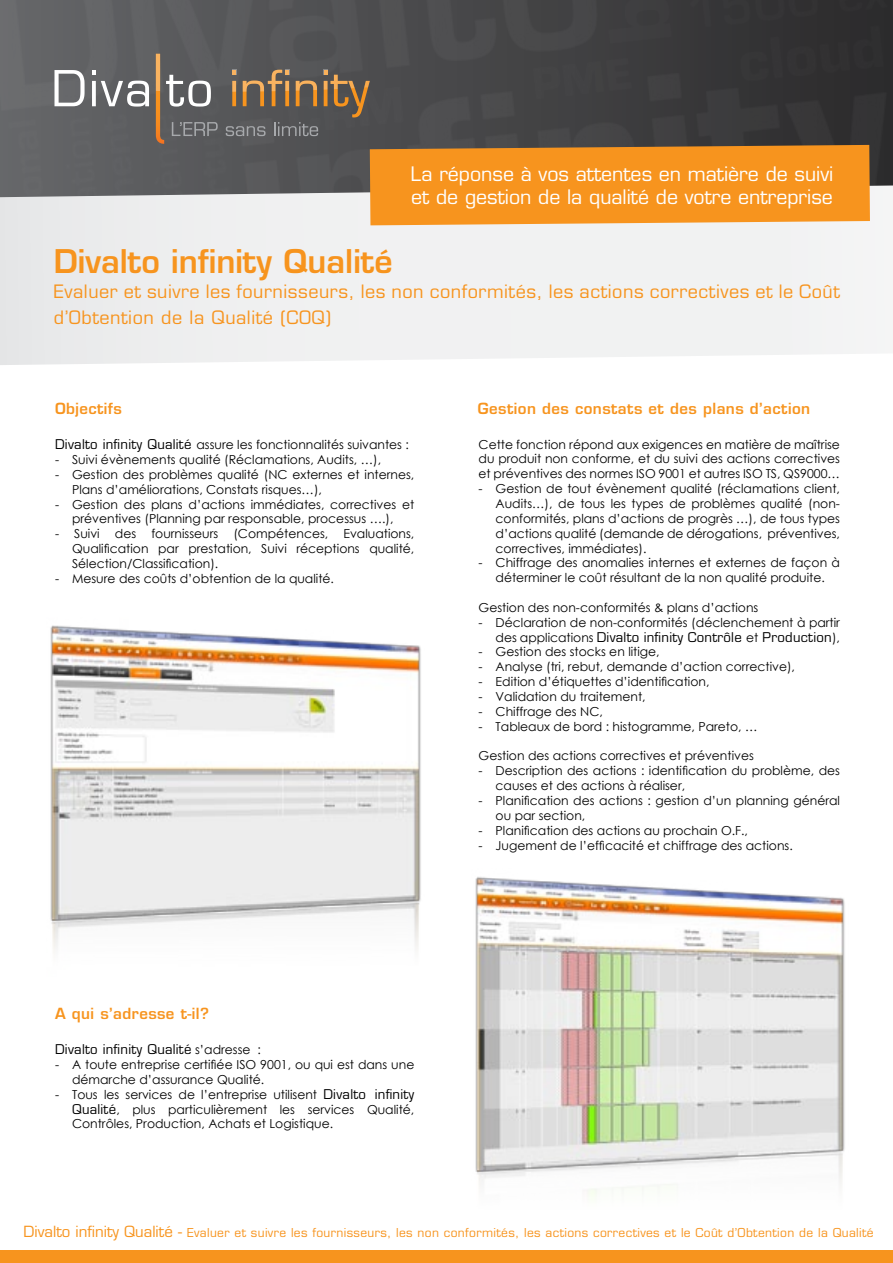
<style>
.page{position:relative;width:893px;height:1263px;background:#fff}
.page>*{position:absolute;margin:0;border:0;box-sizing:border-box;transform-origin:0 0}
.t1{font:600 31.8px "Eurostile LT Std";color:#f7941e}
.t2{font:19.5px/23.4px "Eurostile LT Std";color:#fff}
.t3{font:18px/25.5px "Eurostile LT Std";letter-spacing:.03em;color:#f7941e}
.t4{font:600 15px "Eurostile LT Std";letter-spacing:.03em;color:#f7941e}
.t5{font:13.2px "Eurostile LT Std";letter-spacing:.02em;color:#000}
.t6{font:12.3px/14.9px "Century Gothic";color:#000}
.t7{font:12px "Eurostile LT Std";letter-spacing:.03em;color:#f7941e}
.s1{font-family:"Eurostile LT Std";font-size:13.2px}
.s2{font-family:"Century Gothic";font-size:12.3px}
.s3{font-size:15px}
</style>
<div class="page">
<div style="left:0;top:1250px;width:893px;height:13px;background:#f7941e"></div>
<img style="left:0;top:0;width:893px;height:185px">
<svg style="left:0;top:185px;width:893px;height:180px"></svg>
<svg style="left:370px;top:145px;width:500px;height:80px;background:#f29424"></svg>
<svg style="left:226px;top:126px;width:40px;height:10px"></svg>
<svg style="left:274px;top:122px;width:44px;height:14px"></svg>
<svg style="left:54px;top:70px;width:31px;height:36px"></svg>
<svg style="left:92px;top:70px;width:4px;height:4px"></svg>
<svg style="left:92px;top:81px;width:57px;height:26px"></svg>
<svg style="left:232px;top:81px;width:4px;height:25px"></svg>
<svg style="left:232px;top:70px;width:4px;height:4px"></svg>
<svg style="left:243px;top:70px;width:46px;height:36px;background:#876d4f"></svg>
<svg style="left:296px;top:81px;width:21px;height:25px"></svg>
<svg style="left:324px;top:70px;width:46px;height:47px;background:#7a6348"></svg>
<svg style="left:156px;top:54px;width:62px;height:90px;background:#746f6a"></svg>
<img style="left:50px;top:625px;width:371px;height:326px">
<img style="left:475px;top:877px;width:370px;height:323px">
<h2 class="t2" style="left:411px;top:162px;width:424px">La réponse à vos attentes en matière de suivi et de gestion de la qualité de votre entreprise</h2>
<h1 class="t1" style="left:54px;top:241px;width:340px">Divalto infinity Qualité</h1>
<h3 class="t3" style="left:54px;top:279px;width:788px">Evaluer et suivre les fournisseurs, les non conformités, les actions correctives et le Coût d’Obtention de la Qualité (COQ)</h3>
<p class="t4" style="left:55px;top:399px;width:68px">Objectifs</p>
<p class="t6" style="left:55px;top:437px;width:355px"><span class="s1">Divalto infinity Qualité</span> assure les fonctionnalités suivantes :</p>
<p class="t6" style="left:55px;top:452px;width:328px">- Suivi évènements qualité (Réclamations, Audits, …),</p>
<p class="t6" style="left:72px;top:467px;width:344px;text-indent:-17px">- Gestion des problèmes qualité (NC externes et internes,<br>Plans d’améliorations, Constats risques…),</p>
<p class="t6" style="left:55px;top:496px;width:361px;text-align:center">- Gestion des plans d’actions immédiates, correctives et préventives (Planning par responsable, processus ….),</p>
<p class="t6" style="left:72px;top:526px;width:344px;text-align:justify;text-indent:-17px">- Suivi des fournisseurs (Compétences, Evaluations, Qualification par prestation, Suivi réceptions qualité, Sélection/Classification).</p>
<p class="t6" style="left:55px;top:571px;width:280px">- Mesure des coûts d’obtention de la qualité.</p>
<p class="t4" style="left:55px;top:1004px;width:156px">A qui s’adresse t-il?</p>
<p class="t5" style="left:55px;top:1041px;width:207px">Divalto infinity Qualité <span class="s2">s’adresse :</span></p>
<p class="t6" style="left:72px;top:1057px;width:344px;text-indent:-17px">- A toute entreprise certifiée ISO 9001, ou qui est dans une démarche d’assurance Qualité.</p>
<p class="t6" style="left:72px;top:1086px;width:344px;text-align:justify;text-indent:-17px">- Tous les services de l’entreprise utilisent <span class="s1">Divalto infinity Qualité</span>, plus particulièrement les services Qualité, Contrôles, Production, Achats et Logistique.</p>
<p class="t4" style="left:478px;top:399px;width:334px">Gestion des constats et des plans d’action</p>
<p class="t6" style="left:479px;top:436px;width:363px;text-align:justify">Cette fonction répond aux exigences en matière de maîtrise du produit non conforme, et du suivi des actions correctives et préventives des normes ISO 9001 et autres ISO TS, QS9000…</p>
<p class="t6" style="left:496px;top:481px;width:346px;text-align:justify;text-indent:-17px">- Gestion de tout évènement qualité (réclamations client, Audits…), de tous les types de problèmes qualité (non&shy;conformités, plans d’actions de progrès …), de tous types d’actions qualité (demande de dérogations, préventives, correctives, immédiates).</p>
<p class="t6" style="left:479px;top:555px;width:363px;text-align:center">- Chiffrage des anomalies internes et externes de façon à déterminer le coût résultant de la non qualité produite.</p>
<p class="t6" style="left:479px;top:600px;width:281px">Gestion des non-conformités &amp; plans d’actions</p>
<p class="t6" style="left:479px;top:615px;width:363px">- Déclaration de non-conformités (déclenchement à partir</p>
<p class="t5" style="left:496px;top:629px;width:346px"><span class="s2">des applications</span> Divalto infinity Contrôle <span class="s2">et</span> Production<span class="s2">),</span></p>
<p class="t6" style="left:479px;top:644px;width:183px">- Gestion des stocks en litige,</p>
<p class="t6" style="left:479px;top:659px;width:318px">- Analyse (tri, rebut, demande d’action corrective),</p>
<p class="t6" style="left:479px;top:674px;width:232px">- Edition d’étiquettes d’identification,</p>
<p class="t6" style="left:479px;top:689px;width:169px">- Validation du traitement,</p>
<p class="t6" style="left:479px;top:704px;width:126px">- Chiffrage des NC,</p>
<p class="t6" style="left:479px;top:719px;width:280px">- Tableaux de bord : histogramme, Pareto, …</p>
<p class="t6" style="left:479px;top:748px;width:277px">Gestion des actions correctives et préventives</p>
<p class="t6" style="left:496px;top:763px;width:346px;text-indent:-17px">- Description des actions : identification du problème, des causes et des actions à réaliser,</p>
<p class="t6" style="left:496px;top:793px;width:346px;text-indent:-17px">- Planification des actions : gestion d’un planning général ou par section,</p>
<p class="t6" style="left:479px;top:823px;width:271px">- Planification des actions au prochain O.F.,</p>
<p class="t6" style="left:479px;top:837px;width:316px">- Jugement de l’efficacité et chiffrage des actions.</p>
<p class="t7" style="left:24px;top:1225px;width:852px"><span class="s3">Divalto infinity Qualité -</span> Evaluer et suivre les fournisseurs, les non conformités, les actions correctives et le Coût d’Obtention de la Qualité</p>
</div>
